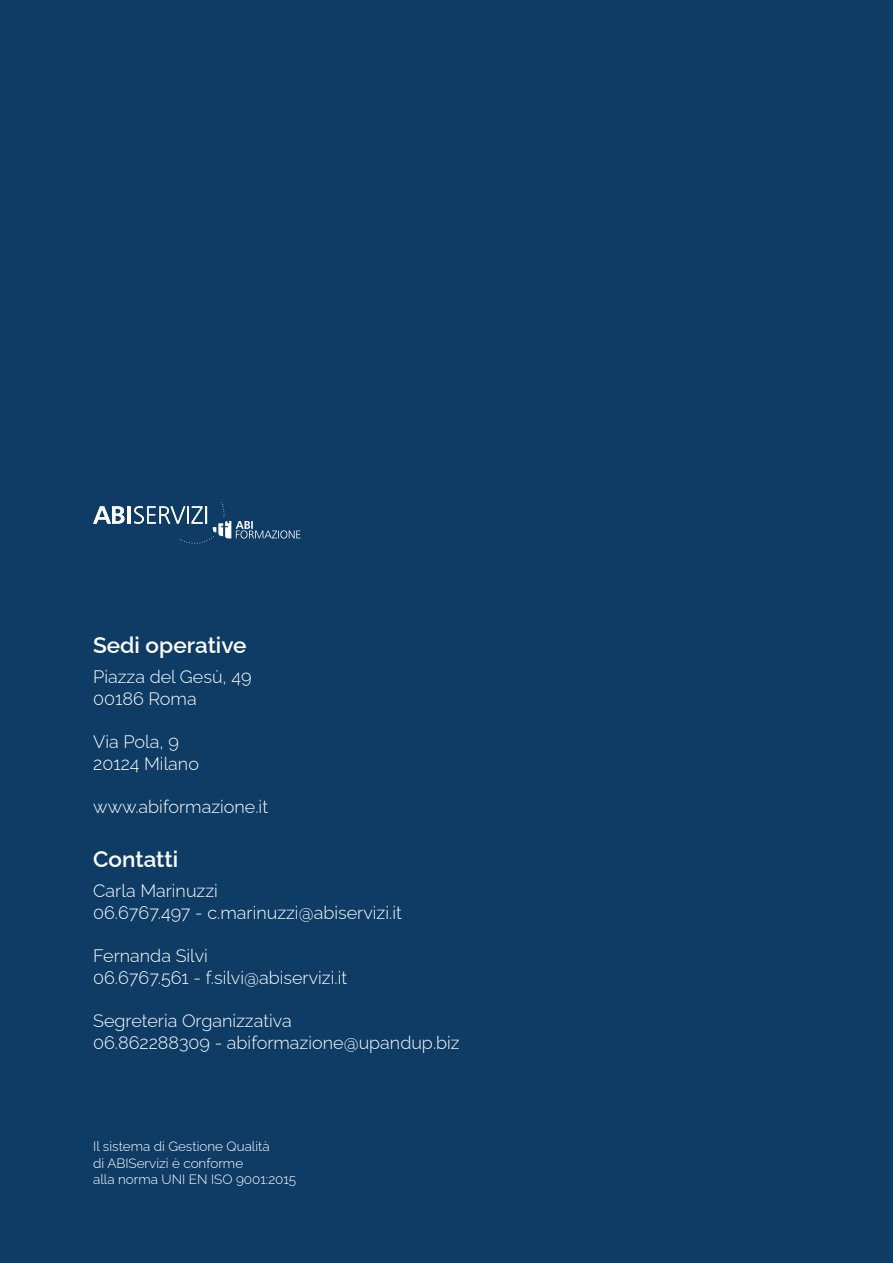
<style>
.page{position:relative;width:893px;height:1263px;background:#0e3c65}
.page>*{position:absolute;margin:0;border:0;box-sizing:border-box;transform-origin:0 0}
.t1{font:600 22.5px "Raleway";color:#fff}
.t2{font:300 18px/21.6px "Raleway";color:#fff}
.t3{font:300 13.5px/16.2px "Raleway";color:#fff}
</style>
<div class="page">
<svg style="left:93px;top:502px;width:207px;height:42px"></svg>
<p class="t1" style="left:93px;top:627px;width:155px">Sedi operative</p>
<p class="t2" style="left:93px;top:664px;width:160px">Piazza del Gesù, 49<br>00186 Roma</p>
<p class="t2" style="left:93px;top:729px;width:107px">Via Pola, 9<br>20124 Milano</p>
<p class="t2" style="left:93px;top:794px;width:176px">www.abiformazione.it</p>
<p class="t1" style="left:93px;top:841px;width:87px">Contatti</p>
<p class="t2" style="left:93px;top:878px;width:310px">Carla Marinuzzi<br>06.6767.497 - c.marinuzzi@abiservizi.it</p>
<p class="t2" style="left:93px;top:943px;width:255px">Fernanda Silvi<br>06.6767.561 - f.silvi@abiservizi.it</p>
<p class="t2" style="left:93px;top:1008px;width:368px">Segreteria Organizzativa<br>06.862288309 - abiformazione@upandup.biz</p>
<p class="t3" style="left:93px;top:1137px;width:205px">Il sistema di Gestione Qualità<br>di ABIServizi è conforme<br>alla norma UNI EN ISO 9001:2015</p>
</div>
